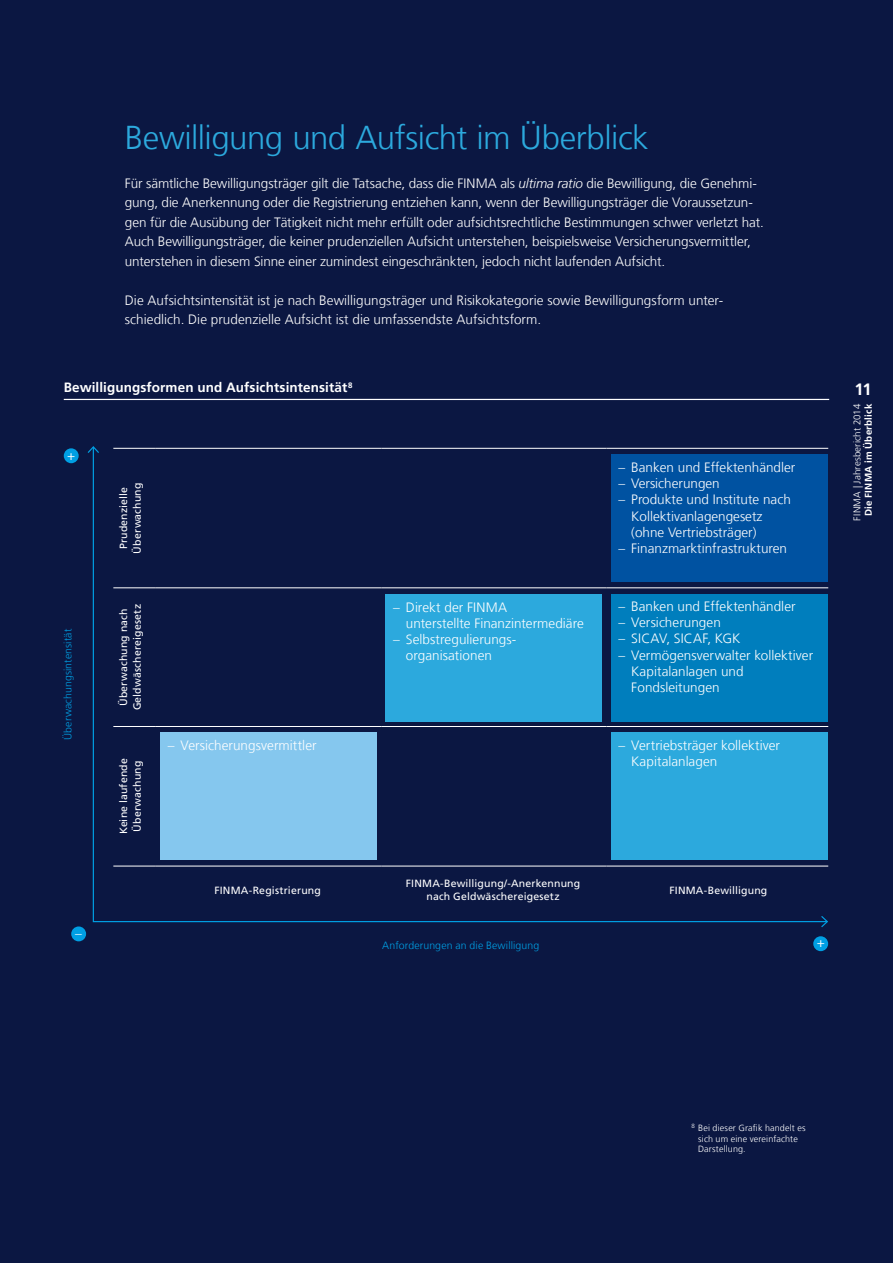
<style>
.page{position:relative;width:893px;height:1263px;background:#0b1742}
.page>*{position:absolute;margin:0;border:0;box-sizing:border-box;transform-origin:0 0}
.t1{font:300 33px "Frutiger LT Com";letter-spacing:-.015em;color:#2ca9dd}
.t2{font:700 16.5px "Frutiger LT Com";color:#fff}
.t3{font:300 13.5px/16.2px "Frutiger LT Com";color:#fff}
.t4{font:700 13.5px "Frutiger LT Com";letter-spacing:.01em;color:#fff}
.t5{font:10.5px/13.5px "Frutiger LT Com";letter-spacing:.015em;color:#fff;text-align:center}
.t6{font:300 10.5px "Frutiger LT Com";letter-spacing:.01em;color:#009fe3}
.t7{font:300 9.75px "Frutiger LT Com";letter-spacing:.015em;color:#fff}
.t8{font:700 9.75px "Frutiger LT Com";letter-spacing:.02em;color:#fff}
.t9{font:300 9px/10.5px "Frutiger LT Com";letter-spacing:.015em;color:#fff}
.s1{font-style:italic}
</style>
<div class="page">
<svg style="left:92px;top:447px;width:736px;height:476px"></svg>
<svg style="left:820px;top:915px;width:8px;height:12px"></svg>
<svg style="left:87px;top:446px;width:13px;height:8px"></svg>
<div style="left:64px;top:448px;width:15px;height:15px;background:#009fe3;border-radius:50%"></div>
<div style="left:813px;top:936px;width:15px;height:15px;background:#009fe3;border-radius:50%"></div>
<div style="left:71px;top:926px;width:15px;height:15px;background:#009fe3;border-radius:50%"></div>
<hr style="left:64px;top:399px;width:765px;height:1px;background:#fff">
<div style="left:152px;top:423px;width:8px;height:25px;background:#0b1742"></div>
<div style="left:377px;top:423px;width:8px;height:25px;background:#0b1742"></div>
<div style="left:603px;top:423px;width:7px;height:25px;background:#0b1742"></div>
<div style="left:152px;top:449px;width:8px;height:138px;background:#0b1742"></div>
<div style="left:377px;top:449px;width:8px;height:138px;background:#0b1742"></div>
<div style="left:603px;top:449px;width:7px;height:138px;background:#0b1742"></div>
<div style="left:152px;top:588px;width:8px;height:138px;background:#0b1742"></div>
<div style="left:377px;top:588px;width:8px;height:138px;background:#0b1742"></div>
<div style="left:603px;top:588px;width:7px;height:138px;background:#0b1742"></div>
<div style="left:152px;top:727px;width:8px;height:139px;background:#0b1742"></div>
<div style="left:377px;top:727px;width:8px;height:139px;background:#0b1742"></div>
<div style="left:603px;top:727px;width:7px;height:139px;background:#0b1742"></div>
<div style="left:152px;top:866px;width:8px;height:47px;background:#0b1742"></div>
<div style="left:377px;top:866px;width:8px;height:47px;background:#0b1742"></div>
<div style="left:603px;top:866px;width:7px;height:47px;background:#0b1742"></div>
<hr style="left:113px;top:448px;width:43px;height:1px;background:#fff">
<hr style="left:156px;top:448px;width:225px;height:1px;background:#fff">
<hr style="left:381px;top:448px;width:226px;height:1px;background:#fff">
<hr style="left:607px;top:448px;width:221px;height:1px;background:#fff">
<hr style="left:113px;top:726px;width:43px;height:1px;background:#fff">
<hr style="left:156px;top:726px;width:225px;height:1px;background:#fff">
<hr style="left:381px;top:726px;width:226px;height:1px;background:#fff">
<hr style="left:607px;top:726px;width:221px;height:1px;background:#fff">
<hr style="left:113px;top:866px;width:43px;height:1px;background:#fff">
<hr style="left:156px;top:866px;width:225px;height:1px;background:#fff">
<hr style="left:381px;top:866px;width:226px;height:1px;background:#fff">
<hr style="left:607px;top:866px;width:221px;height:1px;background:#fff">
<hr style="left:113px;top:587px;width:43px;height:1px;background:#fff">
<hr style="left:156px;top:587px;width:225px;height:1px;background:#fff">
<hr style="left:381px;top:587px;width:226px;height:1px;background:#fff">
<hr style="left:607px;top:587px;width:221px;height:1px;background:#fff">
<div style="left:611px;top:454px;width:217px;height:128px;background:#0052a1"></div>
<div style="left:385px;top:594px;width:217px;height:127px;background:#2ca9dd"></div>
<div style="left:611px;top:594px;width:217px;height:127px;background:#007ebd"></div>
<div style="left:160px;top:732px;width:217px;height:128px;background:#85c7ee"></div>
<div style="left:611px;top:732px;width:217px;height:128px;background:#2ca9dd"></div>
<h1 class="t1" style="left:125px;top:118px;width:525px">Bewilligung und Aufsicht im Überblick</h1>
<p class="t3" style="left:125px;top:173px;width:640px;line-height:19.5px">Für sämtliche Bewilligungsträger gilt die Tatsache, dass die FINMA als <span class="s1">ultima ratio</span> die Bewilligung, die Genehmi&shy;gung, die Anerkennung oder die Registrierung entziehen kann, wenn der Bewilligungsträger die Voraussetzun&shy;gen für die Ausübung der Tätigkeit nicht mehr erfüllt oder aufsichtsrechtliche Bestimmungen schwer verletzt hat.<br>Auch Bewilligungsträger, die keiner prudenziellen Aufsicht unterstehen, beispielsweise Versicherungsvermittler, unterstehen in diesem Sinne einer zumindest eingeschränkten, jedoch nicht laufenden Aufsicht.</p>
<p class="t3" style="left:125px;top:290px;width:599px;line-height:19.5px">Die Aufsichtsintensität ist je nach Bewilligungsträger und Risikokategorie sowie Bewilligungsform unter&shy;schiedlich. Die prudenzielle Aufsicht ist die umfassendste Aufsichtsform.</p>
<p class="t4" style="left:64px;top:380px;width:290px">Bewilligungsformen und Aufsichtsintensität<sup>8</sup></p>
<p class="t3" style="left:67px;top:447px;width:10px">+</p>
<p class="t6" style="left:62px;top:740px;width:113px;rotate:-90deg">Überwachungsintensität</p>
<p class="t3" style="left:75px;top:925px;width:8px">–</p>
<p class="t5" style="left:117px;top:553px;width:72px;rotate:-90deg">Prudenzielle<br>Überwachung</p>
<p class="t5" style="left:117px;top:710px;width:108px;rotate:-90deg">Überwachung nach<br>Geldwäschereigesetz</p>
<p class="t3" style="left:406px;top:599px;width:179px;text-indent:-13px">– Direkt der FINMA<br>unterstellte Finanzintermediäre</p>
<p class="t3" style="left:406px;top:631px;width:112px;text-indent:-13px">– Selbstregulierungs&shy;organisationen</p>
<p class="t3" style="left:618px;top:459px;width:178px">– Banken und Effektenhändler</p>
<p class="t3" style="left:618px;top:476px;width:103px">– Versicherungen</p>
<p class="t3" style="left:631px;top:492px;width:161px;text-indent:-13px">– Produkte und Institute nach<br>Kollektivanlagengesetz (ohne Vertriebsträger)</p>
<p class="t3" style="left:618px;top:540px;width:170px">– Finanzmarktinfrastrukturen</p>
<p class="t3" style="left:618px;top:598px;width:179px">– Banken und Effektenhändler</p>
<p class="t3" style="left:618px;top:614px;width:104px">– Versicherungen</p>
<p class="t3" style="left:618px;top:631px;width:123px">– SICAV, SICAF, KGK</p>
<p class="t3" style="left:631px;top:647px;width:183px;text-indent:-13px">– Vermögensverwalter kollektiver<br>Kapitalanlagen und<br>Fondsleitungen</p>
<p class="t5" style="left:117px;top:834px;width:78px;text-align:left;rotate:-90deg">Keine laufende<br>Überwachung</p>
<p class="t3" style="left:168px;top:738px;width:150px">– Versicherungsvermittler</p>
<p class="t3" style="left:631px;top:738px;width:150px;text-indent:-13px">– Vertriebsträger kollektiver<br>Kapitalanlagen</p>
<p class="t5" style="left:214px;top:883px;width:108px">FINMA-Registrierung</p>
<p class="t5" style="left:406px;top:876px;width:176px">FINMA-Bewilligung/-Anerkennung nach Geldwäschereigesetz</p>
<p class="t5" style="left:669px;top:883px;width:99px">FINMA-Bewilligung</p>
<p class="t6" style="left:382px;top:939px;width:158px">Anforderungen an die Bewilligung</p>
<p class="t3" style="left:817px;top:935px;width:10px">+</p>
<p class="t2" style="left:854px;top:380px;width:19px">11</p>
<p class="t7" style="left:851px;top:520px;width:118px;rotate:-90deg">FINMA | Jahresbericht 2014</p>
<p class="t8" style="left:863px;top:516px;width:114px;rotate:-90deg">Die FINMA im Überblick</p>
<p class="t9" style="left:698px;top:1123px;width:109px;text-indent:-7px"><sup>8</sup> Bei dieser Grafik handelt es sich um eine vereinfachte<br>Darstellung.</p>
</div>
